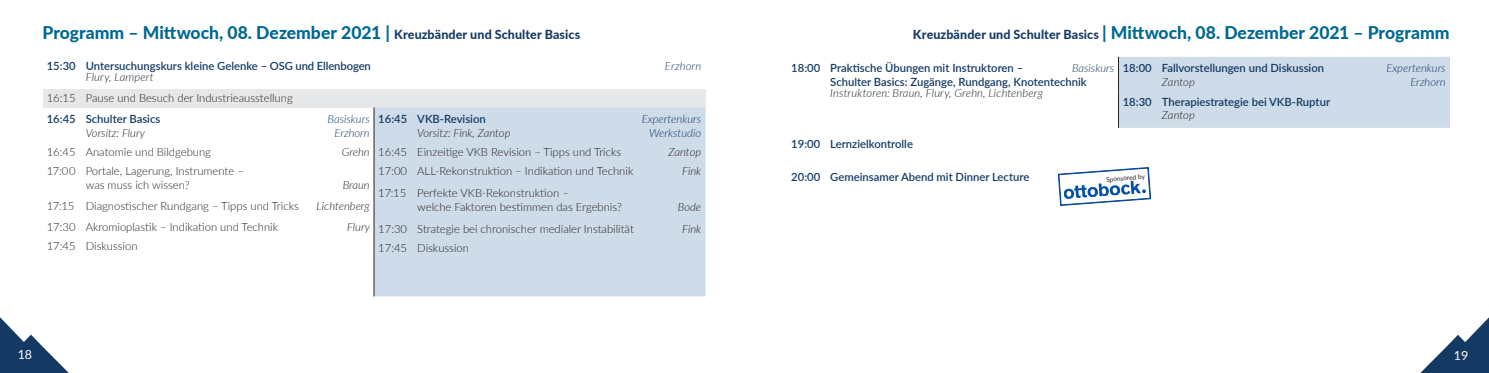
<style>
.page{position:relative;width:1489px;height:373px;background:#fff}
.page>*{position:absolute;margin:0;border:0;box-sizing:border-box;transform-origin:0 0}
.t1{font:800 17.5px "Lato";color:#006891}
.t2{font:12.5px "Lato";color:#fff}
.Programm_Vortrag{font:300 11.25px/13.8px "Lato";color:#231f20}
.Programm_Head{font:600 11.25px/13.8px "Lato";color:#143a64}
.Programm_Referent{font:300 11.25px/13.8px "Lato";color:#231f20}
.Programm_Referent-2{font:italic 300 11.25px "Lato";letter-spacing:.005em;color:#231f20}
.Programm_Head-2{font:italic 300 11.25px "Lato";color:#143a64}
.Programm_Vorsitz{font:italic 300 11.25px "Lato";color:#231f20}
.Programm_Vortrag-2{font:italic 300 11.25px "Lato";color:#231f20}
.Programm_Referent-3{font:600 11.25px "Lato";color:#143a64}
.Programm_Vorsitz-2{font:italic 300 11.25px "Lato";color:#143a64}
.Programm_Referent-4{font:italic 300 11.25px "Lato";color:#143a64}
.Programm_Referent-5{font:6.5px "Lato";color:#231f20}
.s1{font-size:12.5px;color:#143a64}
.s2{font-weight:300;font-style:italic}
</style>
<div class="page">
<svg style="left:0;top:317px;width:68px;height:55px"></svg>
<svg style="left:1421px;top:318px;width:67px;height:54px"></svg>
<div style="left:43px;top:89px;width:662px;height:18px;background:#e6e7e9"></div>
<div style="left:375px;top:107px;width:330px;height:189px;background:#cedbe8"></div>
<svg style="left:374px;top:143px;width:1px;height:18px"></svg>
<hr style="left:374px;top:161px;width:1px;height:94px;background:#231f20">
<hr style="left:374px;top:107px;width:1px;height:36px;background:#231f20">
<svg style="left:374px;top:255px;width:1px;height:41px"></svg>
<div style="left:1119px;top:57px;width:330px;height:71px;background:#cedbe8"></div>
<hr style="left:1118px;top:57px;width:1px;height:35px;background:#231f20">
<hr style="left:1118px;top:92px;width:1px;height:36px;background:#231f20">
<svg style="left:1058px;top:167px;width:92px;height:39px"></svg>
<h1 class="t1" style="left:43px;top:20px;width:539px">Programm – Mittwoch, 08. Dezember 2021 | <span class="s1">Kreuzbänder und Schulter Basics</span></h1>
<h1 class="t1" style="left:912px;top:20px;width:538px"><span class="s1">Kreuzbänder und Schulter Basics</span> | Mittwoch, 08. Dezember 2021 – Programm</h1>
<p class="Programm_Head" style="left:47px;top:59px;width:325px">15:30 Untersuchungskurs kleine Gelenke – OSG und Ellenbogen</p>
<p class="Programm_Head-2" style="left:665px;top:58px;width:38px">Erzhorn</p>
<p class="Programm_Referent-2" style="left:86px;top:69px;width:69px">Flury, Lampert</p>
<p class="Programm_Vortrag" style="left:47px;top:91px;width:247px">16:15 Pause und Besuch der Industrieausstellung</p>
<p class="Programm_Head" style="left:47px;top:111px;width:115px">16:45 Schulter Basics</p>
<p class="Programm_Head-2" style="left:327px;top:111px;width:44px">Basiskurs</p>
<p class="Programm_Referent-2" style="left:86px;top:125px;width:61px">Vorsitz: Flury</p>
<p class="Programm_Referent-4" style="left:334px;top:125px;width:37px">Erzhorn</p>
<p class="Programm_Head" style="left:791px;top:61px;width:233px">18:00 Praktische Übungen mit Instruktoren –</p>
<p class="Programm_Head" style="left:1122px;top:61px;width:203px">18:00 Fallvorstellungen und Diskussion</p>
<p class="Programm_Head-2" style="left:1386px;top:60px;width:61px">Expertenkurs</p>
<p class="Programm_Vorsitz" style="left:1161px;top:74px;width:35px">Zantop</p>
<p class="Programm_Vorsitz-2" style="left:1410px;top:74px;width:37px">Erzhorn</p>
<p class="Programm_Head" style="left:1122px;top:94px;width:209px">18:30 Therapiestrategie bei VKB-Ruptur</p>
<p class="Programm_Vorsitz" style="left:1161px;top:107px;width:35px">Zantop</p>
<p class="Programm_Head" style="left:830px;top:61px;width:285px;text-indent:242px"><span class="s2">Basiskurs<br></span>Schulter Basics: Zugänge, Rundgang, Knotentechnik</p>
<p class="Programm_Referent-2" style="left:830px;top:85px;width:214px">Instruktoren: Braun, Flury, Grehn, Lichtenberg</p>
<p class="Programm_Head" style="left:378px;top:111px;width:109px">16:45 VKB-Revision</p>
<p class="Programm_Head-2" style="left:642px;top:111px;width:61px">Expertenkurs</p>
<p class="Programm_Vorsitz" style="left:417px;top:125px;width:95px">Vorsitz: Fink, Zantop</p>
<p class="Programm_Vorsitz-2" style="left:649px;top:125px;width:53px">Werkstudio</p>
<p class="Programm_Referent-3" style="left:791px;top:136px;width:123px">19:00 Lernzielkontrolle</p>
<p class="Programm_Head" style="left:791px;top:169px;width:239px">20:00 Gemeinsamer Abend mit Dinner Lecture</p>
<p class="Programm_Referent-5" style="left:1105px;top:174px;width:40px;rotate:-4deg">Sponsored by</p>
<p class="Programm_Vortrag" style="left:47px;top:145px;width:166px">16:45 Anatomie und Bildgebung</p>
<p class="Programm_Vortrag-2" style="left:342px;top:144px;width:29px">Grehn</p>
<p class="Programm_Vortrag" style="left:378px;top:145px;width:244px">16:45 Einzeitige VKB Revision – Tipps und Tricks</p>
<p class="Programm_Vortrag-2" style="left:668px;top:144px;width:34px">Zantop</p>
<p class="Programm_Referent" style="left:86px;top:163px;width:160px;text-indent:-39px">17:00 Portale, Lagerung, Instrumente – was muss ich wissen?</p>
<p class="Programm_Vortrag" style="left:378px;top:163px;width:256px">17:00 ALL-Rekonstruktion – Indikation und Technik</p>
<p class="Programm_Vortrag-2" style="left:682px;top:163px;width:21px">Fink</p>
<p class="Programm_Vortrag" style="left:417px;top:185px;width:206px;text-indent:-39px">17:15 Perfekte VKB-Rekonstruktion –<br>welche Faktoren bestimmen das Ergebnis?</p>
<p class="Programm_Referent-2" style="left:343px;top:176px;width:28px">Braun</p>
<p class="Programm_Referent" style="left:47px;top:198px;width:253px">17:15 Diagnostischer Rundgang – Tipps und Tricks</p>
<p class="Programm_Referent-2" style="left:316px;top:197px;width:55px">Lichtenberg</p>
<p class="Programm_Vortrag" style="left:47px;top:219px;width:233px">17:30 Akromioplastik – Indikation und Technik</p>
<p class="Programm_Vortrag-2" style="left:347px;top:218px;width:24px">Flury</p>
<p class="Programm_Vortrag" style="left:47px;top:238px;width:92px">17:45 Diskussion</p>
<p class="Programm_Vortrag-2" style="left:677px;top:198px;width:25px">Bode</p>
<p class="Programm_Vortrag" style="left:378px;top:221px;width:257px">17:30 Strategie bei chronischer medialer Instabilität</p>
<p class="Programm_Vortrag-2" style="left:682px;top:220px;width:21px">Fink</p>
<p class="Programm_Vortrag" style="left:378px;top:240px;width:92px">17:45 Diskussion</p>
<p class="t2" style="left:18px;top:345px;width:16px">18</p>
<p class="t2" style="left:1453px;top:345px;width:16px">19</p>
</div>
